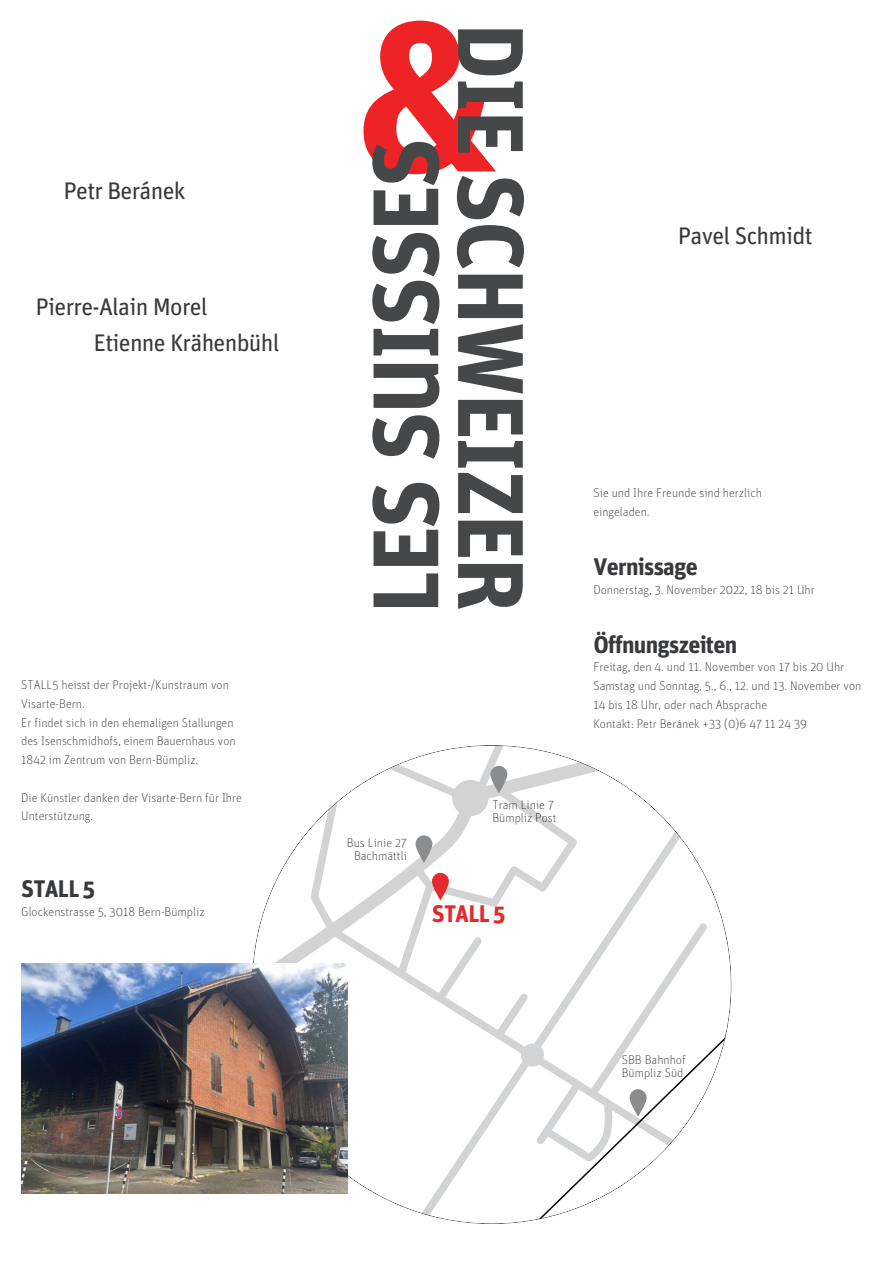
<style>
.page{position:relative;width:894px;height:1263px;background:#fff}
.page>*{position:absolute;margin:0;border:0;box-sizing:border-box;transform-origin:0 0}
.t1{font:213px "Unit Bold TF";color:#ee2325}
.t2{font:93px "Unit Bold TF";letter-spacing:-.03em;color:#454748}
.t3{font:24px "Unit";letter-spacing:-.03em;color:#38393b}
.t4{font:700 24px "Unit";letter-spacing:-.03em;color:#38393b}
.t5{font:700 24px "Unit";letter-spacing:-.03em;color:#e6292a}
.t6{font:100 12.75px/18.8px "Unit";color:#231f20}
.t7{font:100 12.75px/13.5px "Unit";color:#231e1e}
</style>
<div class="page">
<svg style="left:252px;top:745px;width:479px;height:479px"></svg>
<img style="left:21px;top:964px;width:326px;height:229px">
<h3 class="t3" style="left:63px;top:182px;width:123px">Petr Beránek</h3>
<h3 class="t3" style="left:36px;top:298px;width:173px">Pierre-Alain Morel</h3>
<h3 class="t3" style="left:93px;top:334px;width:187px">Etienne Krähenbühl</h3>
<p class="t6" style="left:21px;top:677px;width:216px">STALL5 heisst der Projekt-/Kunstraum von Visarte-Bern.<br>Er findet sich in den ehemaligen Stallungen des Isenschmidhofs, einem Bauernhaus von 1842 im Zentrum von Bern-Bümpliz.</p>
<p class="t6" style="left:21px;top:789px;width:222px">Die Künstler danken der Visarte-Bern für Ihre<br>Unterstützung.</p>
<h3 class="t4" style="left:21px;top:880px;width:75px">STALL5</h3>
<p class="t6" style="left:21px;top:903px;width:185px">Glockenstrasse 5, 3018 Bern-Bümpliz</p>
<h1 class="t1" style="left:356px;top:19px;width:144px">&amp;</h1>
<h2 class="t2" style="left:524px;top:23px;width:590px;rotate:90deg">DIE SCHWEIZER</h2>
<h2 class="t2" style="left:371px;top:614px;width:477px;rotate:-90deg">LES SUISSES</h2>
<p class="t7" style="left:347px;top:837px;width:61px;text-align:center">Bus Linie 27<br>Bachmättli</p>
<p class="t7" style="left:492px;top:799px;width:66px">Tram Linie 7<br>Bümpliz Post</p>
<h3 class="t5" style="left:431px;top:904px;width:75px">STALL5</h3>
<h3 class="t3" style="left:677px;top:227px;width:136px">Pavel Schmidt</h3>
<p class="t6" style="left:593px;top:484px;width:170px;line-height:19.5px">Sie und Ihre Freunde sind herzlich eingeladen.</p>
<h3 class="t4" style="left:593px;top:557px;width:106px">Vernissage</h3>
<p class="t6" style="left:593px;top:582px;width:223px">Donnerstag, 3. November 2022, 18 bis 21 Uhr</p>
<h3 class="t4" style="left:593px;top:635px;width:145px">Öffnungszeiten</h3>
<p class="t6" style="left:593px;top:659px;width:269px">Freitag, den 4. und 11. November von 17 bis 20 Uhr Samstag und Sonntag, 5., 6., 12. und 13. November von 14 bis 18 Uhr, oder nach Absprache<br>Kontakt: Petr Beránek +33 (0)6 47 11 24 39</p>
<p class="t7" style="left:621px;top:1054px;width:65px">SBB Bahnhof<br>Bümpliz Süd</p>
</div>
